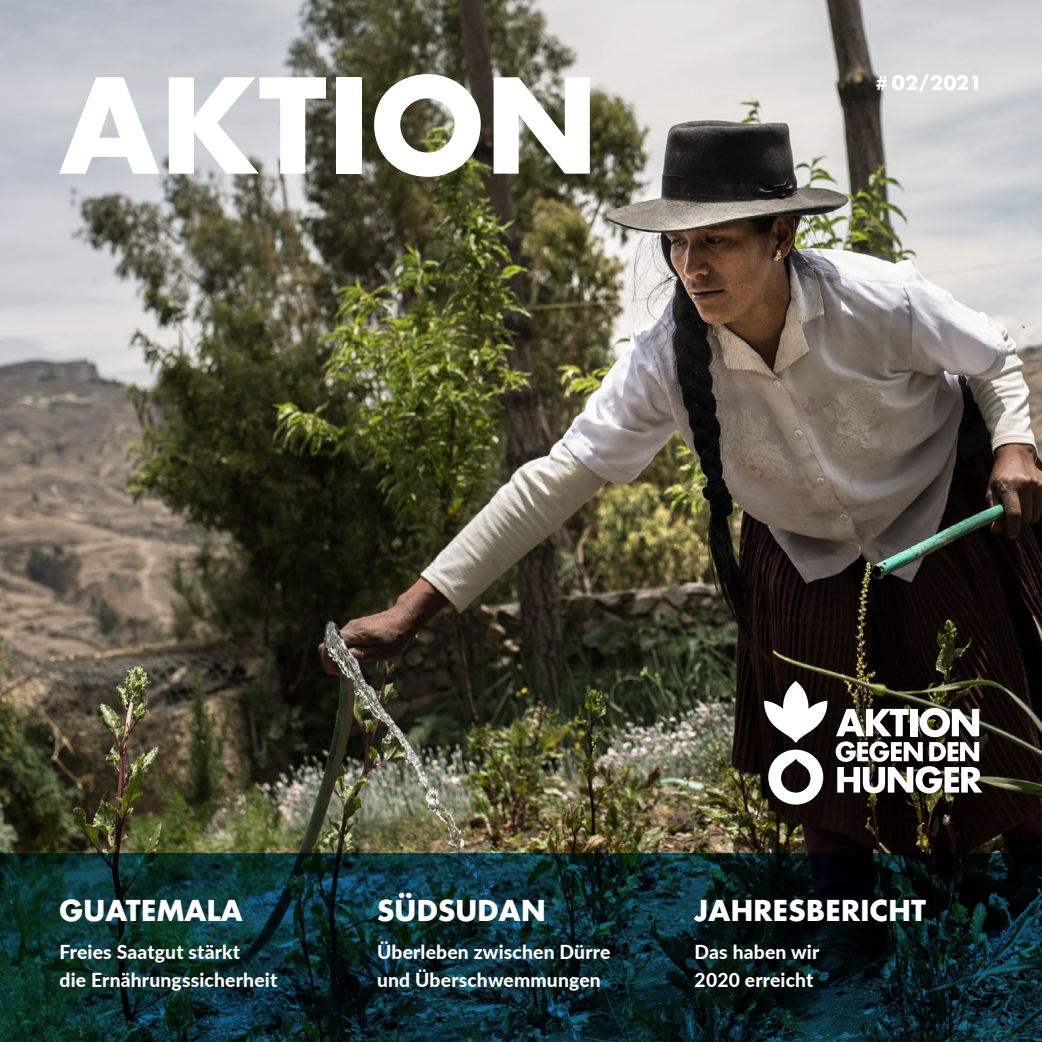
<style>
.page{position:relative;width:1042px;height:1042px;background:#fff}
.page>*{position:absolute;margin:0;border:0;box-sizing:border-box;transform-origin:0 0}
.t1{font:700 127.75px "Futura LT Pro";letter-spacing:.01em;color:#fff}
.t2{font:700 28px "Futura Std";letter-spacing:.01em;color:#fff}
.t3{font:800 19.25px/28px "Lato";letter-spacing:.01em;color:#fff}
.t4{font:700 19.25px "Futura Std";letter-spacing:.01em;color:#fff}
</style>
<div class="page">
<img style="left:0;top:0;width:1042px;height:853px">
<svg style="left:0;top:853px;width:1042px;height:189px;background:#082528"></svg>
<div style="left:738px;top:656px;width:268px;height:175px;background:#000;opacity:.55"></div>
<svg style="left:768px;top:749px;width:55px;height:55px"></svg>
<svg style="left:764px;top:681px;width:63px;height:61px"></svg>
<svg style="left:836px;top:708px;width:146px;height:85px"></svg>
<h1 class="t1" style="left:60px;top:27px;width:540px">AKTION</h1>
<p class="t4" style="left:875px;top:70px;width:109px"># 02/2021</p>
<h2 class="t2" style="left:60px;top:892px;width:185px">GUATEMALA</h2>
<p class="t3" style="left:60px;top:937px;width:219px">Freies Saatgut stärkt<br>die Ernährungssicherheit</p>
<h2 class="t2" style="left:377px;top:892px;width:170px">SÜDSUDAN</h2>
<p class="t3" style="left:377px;top:937px;width:235px">Überleben zwischen Dürre und Überschwemmungen</p>
<h2 class="t2" style="left:694px;top:892px;width:233px">JAHRESBERICHT</h2>
<p class="t3" style="left:694px;top:937px;width:126px">Das haben wir<br>2020 erreicht</p>
</div>
